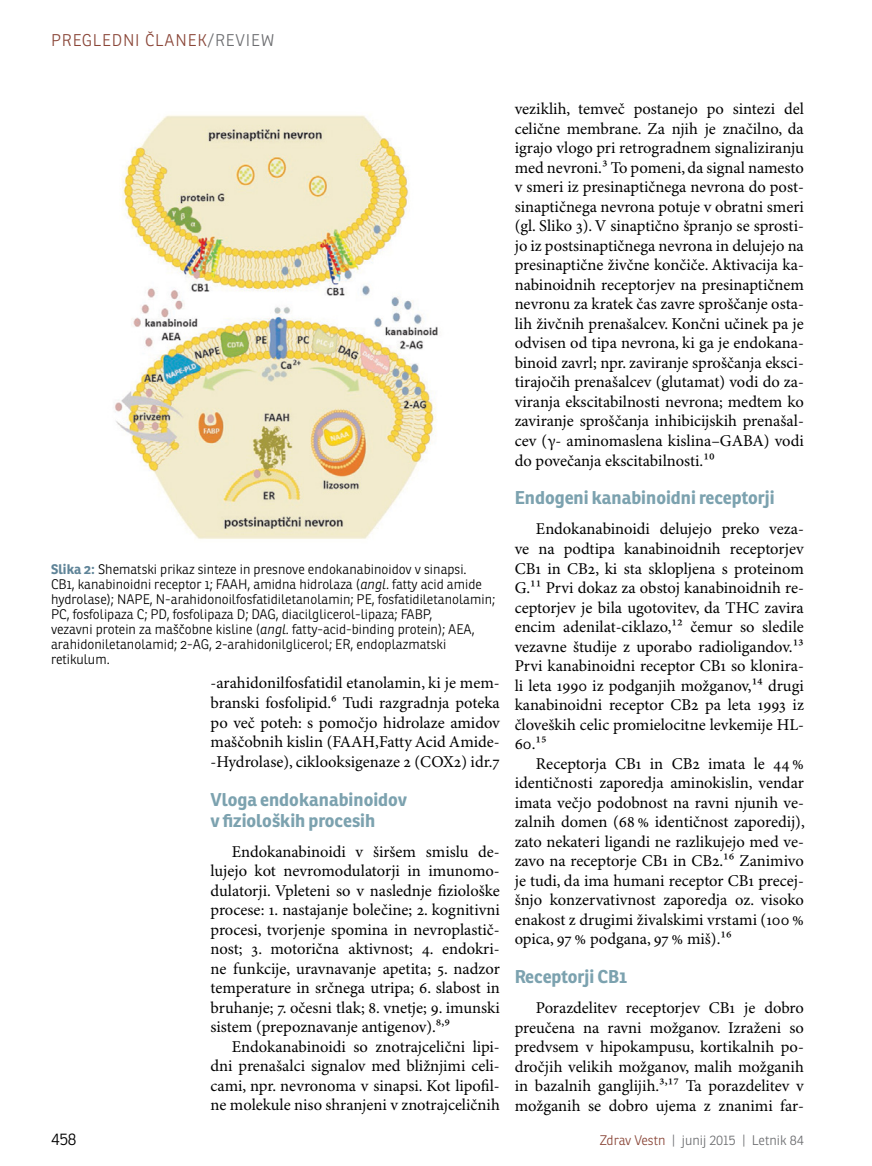
<style>
.page{position:relative;width:872px;height:1166px;background:#fff}
.page>*{position:absolute;margin:0;border:0;box-sizing:border-box;transform-origin:0 0}
.t1{font:700 18px/21px "Ronnia";color:#7ca2af}
.t2{font:16.5px/19.5px "Minion Pro";color:#000;text-align:justify}
.t3{font:300 16.5px "Ronnia";letter-spacing:.05em;color:#8a4638}
.t4{font:300 16.5px "Ronnia";color:#000}
.t5{font:300 13.5px/15px "Ronnia";color:#000}
.t6{font:300 13.5px "Ronnia";color:#6d6e71}
.s1{color:#6d6e71}
.s2{font-weight:700;color:#5f8498}
.s3{font-style:italic}
.s4{color:#8a4638}
</style>
<div class="page">
<img style="left:114px;top:115px;width:324px;height:424px">
<p class="t3" style="left:51px;top:30px;width:185px">Pregledni članek<span class="s1">/Review</span></p>
<p class="t5" style="left:51px;top:561px;width:446px"><span class="s2">Slika 2:</span> Shematski prikaz sinteze in presnove endokanabinoidov v sinapsi.<br>CB1, kanabinoidni receptor 1; FAAH, amidna hidrolaza (<span class="s3">angl.</span> fatty acid amide hydrolase); NAPE, N -arahidonoilfosfatidiletanolamin; PE, fosfatidiletanolamin; PC, fosfolipaza C; PD, fosfolipaza D; DAG</p>
<p class="t5" style="left:51px;top:606px;width:425px;text-indent:225px">, diacilglicerol-lipaza; FABP, vezavni protein za maščobne kisline (<span class="s3">angl.</span> fatty-acid-binding protein); AEA, arahidoniletanolamid; 2-AG, 2-arahidonilglicerol; ER, endoplazmatski retikulum.</p>
<p class="t2" style="left:210px;top:674px;width:291px">-arahidonilfosfatidil etanolamin, ki je mem&shy;branski fosfolipid.6 Tudi razgradnja poteka po več poteh: s pomočjo hidrolaze amidov maščobnih kislin (FAAH,Fatty Acid Amide--Hydrolase), ciklooksigenaze 2 (COX2) idr.7</p>
<p class="t1" style="left:210px;top:788px;width:198px">Vloga endokanabinoidov v fizioloških procesih</p>
<p class="t2" style="left:210px;top:842px;width:291px;text-indent:21px">Endokanabinoidi v širšem smislu de&shy;lujejo kot nevromodulatorji in imunomo&shy;dulatorji. Vpleteni so v naslednje fiziološke procese: 1. nastajanje bolečine; 2. kognitivni procesi, tvorjenje spomina in nevroplastič&shy;nost; 3. motorična aktivnost; 4. endokri&shy;ne funkcije, uravnavanje apetita; 5. nadzor temperature in srčnega utripa; 6. slabost in bruhanje; 7. očesni tlak; 8. vnetje; 9. imunski sistem (prepoznavanje antigenov).8,9</p>
<p class="t2" style="left:210px;top:1037px;width:291px;text-indent:21px">Endokanabinoidi so znotrajcelični lipi&shy;dni prenašalci signalov med bližnjimi celi&shy;cami, npr. nevronoma v sinapsi. Kot lipofil&shy;ne molekule niso shranjeni v znotrajceličnih</p>
<p class="t2" style="left:514px;top:100px;width:291px">veziklih, temveč postanejo po sintezi del celične membrane. Za njih je značilno, da igrajo vlogo pri retrogradnem signaliziranju med nevroni.3 To pomeni, da signal namesto v smeri iz presinaptičnega nevrona do post&shy;sinaptičnega nevrona potuje v obratni smeri (gl. Sliko 3). V sinaptično špranjo se sprosti&shy;jo iz postsinaptičnega nevrona in delujejo na presinaptične živčne končiče. Aktivacija ka&shy;nabinoidnih receptorjev na presinaptičnem nevronu za kratek čas zavre sproščanje osta&shy;lih živčnih prenašalcev. Končni učinek pa je odvisen od tipa nevrona, ki ga je endokana&shy;binoid zavrl; npr. zaviranje sproščanja eksci&shy;tirajočih prenašalcev (glutamat) vodi do za&shy;viranja ekscitabilnosti nevrona; medtem ko zaviranje sproščanja inhibicijskih prenašal&shy;cev (γ- aminomaslena kislina–GABA) vodi do povečanja ekscitabilnosti.10</p>
<p class="t1" style="left:514px;top:487px;width:261px">Endogeni kanabinoidni receptorji</p>
<p class="t2" style="left:514px;top:520px;width:291px;text-indent:21px">Endokanabinoidi delujejo preko veza&shy;ve na podtipa kanabinoidnih receptorjev CB1 in CB2, ki sta sklopljena s proteinom G.11 Prvi dokaz za obstoj kanabinoidnih re&shy;ceptorjev je bila ugotovitev, da THC zavira encim adenilat-ciklazo,12 čemur so sledile vezavne študije z uporabo radioligandov.13<br>Prvi kanabinoidni receptor CB1 so klonira&shy;li leta 1990 iz podganjih možganov,14 drugi kanabinoidni receptor CB2 pa leta 1993 iz človeških celic promielocitne levkemije HL-60.15</p>
<p class="t2" style="left:514px;top:754px;width:291px;text-indent:21px">Receptorja CB1 in CB2 imata le 44 % identičnosti zaporedja aminokislin, vendar imata večjo podobnost na ravni njunih ve&shy;zalnih domen (68 % identičnost zaporedij), zato nekateri ligandi ne razlikujejo med ve&shy;zavo na receptorje CB1 in CB2.16 Zanimivo je tudi, da ima humani receptor CB1 precej&shy;šnjo konzervativnost zaporedja oz. visoko enakost z drugimi živalskimi vrstami (100 % opica, 97 % podgana, 97 % miš).16</p>
<p class="t1" style="left:514px;top:965px;width:114px">Receptorji CB1</p>
<p class="t2" style="left:514px;top:998px;width:291px;text-indent:21px">Porazdelitev receptorjev CB1 je dobro preučena na ravni možganov. Izraženi so predvsem v hipokampusu, kortikalnih po&shy;dročjih velikih možganov, malih možganih in bazalnih ganglijih.3,17 Ta porazdelitev v možganih se dobro ujema z znanimi far-</p>
<p class="t4" style="left:51px;top:1128px;width:27px">458</p>
<p class="t6" style="left:599px;top:1131px;width:206px"><span class="s4">Zdrav Vestn</span> | junij 2015 | Letnik 84</p>
</div>
